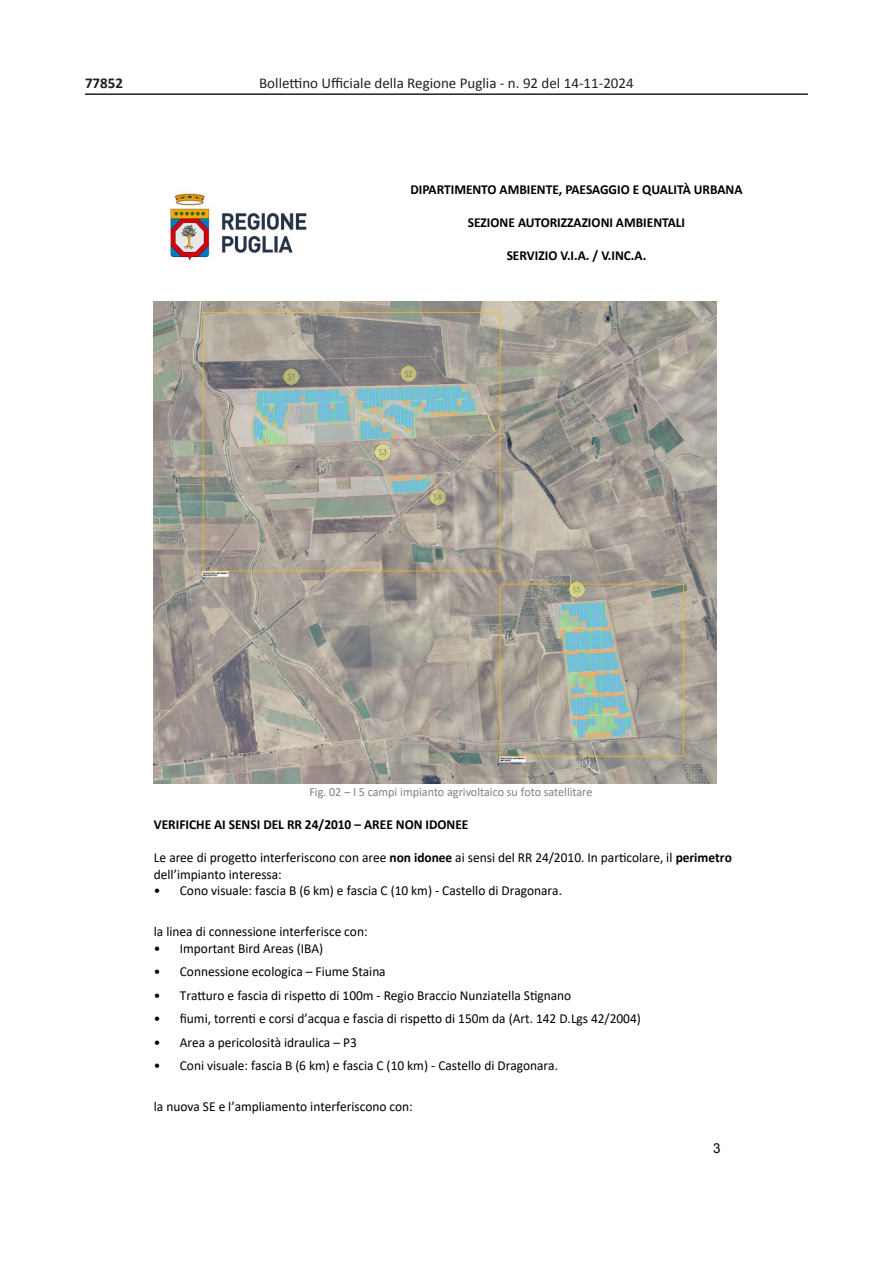
<style>
.page{position:relative;width:893px;height:1263px;background:#fff}
.page>*{position:absolute;margin:0;border:0;box-sizing:border-box;transform-origin:0 0}
.t1{font:15px "Calibri";color:#231f20}
.t2{font:700 15px "Calibri";color:#231f20}
.t3{font:13.8px/16.8px "Calibri";color:#000}
.t4{font:700 13.8px "Calibri";color:#000}
.t5{font:13.65px "Arial";color:#000}
.t6{font:12.45px "Calibri";color:#808080}
.s1{font-weight:700}
</style>
<div class="page">
<hr style="left:85px;top:93px;width:723px;height:2px;background:#231f20">
<img style="left:170px;top:192px;width:137px;height:69px">
<img style="left:154px;top:302px;width:562px;height:481px">
<p class="t2" style="left:85px;top:72px;width:40px">77852</p>
<p class="t1" style="left:259px;top:74px;width:376px">Bollettino Ufficiale della Regione Puglia - n. 92 del 14-11-2024</p>
<p class="t4" style="left:410px;top:180px;width:334px">DIPARTIMENTO AMBIENTE, PAESAGGIO E QUALITÀ URBANA</p>
<p class="t4" style="left:468px;top:213px;width:219px">SEZIONE AUTORIZZAZIONI AMBIENTALI</p>
<p class="t4" style="left:507px;top:246px;width:141px">SERVIZIO V.I.A. / V.INC.A.</p>
<p class="t6" style="left:309px;top:783px;width:285px">Fig. 02 – I 5 campi impianto agrivoltaico su foto satellitare</p>
<p class="t4" style="left:154px;top:814px;width:316px">VERIFICHE AI SENSI DEL RR 24/2010 – AREE NON IDONEE</p>
<p class="t3" style="left:154px;top:849px;width:579px">Le aree di progetto interferiscono con aree <span class="s1">non idonee</span> ai sensi del RR 24/2010. In particolare, il <span class="s1">perimetro </span>dell’impianto interessa:</p>
<p class="t3" style="left:154px;top:882px;width:410px">• Cono visuale: fascia B (6 km) e fascia C (10 km) - Castello di Dragonara.</p>
<p class="t3" style="left:154px;top:922px;width:215px">la linea di connessione interferisce con:</p>
<p class="t3" style="left:154px;top:939px;width:171px">• Important Bird Areas (IBA)</p>
<p class="t3" style="left:154px;top:963px;width:233px">• Connessione ecologica – Fiume Staina</p>
<p class="t3" style="left:154px;top:986px;width:419px">• Tratturo e fascia di rispetto di 100m - Regio Braccio Nunziatella Stignano</p>
<p class="t3" style="left:154px;top:1010px;width:489px">• fiumi, torrenti e corsi d’acqua e fascia di rispetto di 150m da (Art. 142 D.Lgs 42/2004)</p>
<p class="t3" style="left:154px;top:1033px;width:205px">• Area a pericolosità idraulica – P3</p>
<p class="t3" style="left:154px;top:1057px;width:406px">• Coni visuale: fascia B (6 km) e fascia C (10 km) - Castello di Dragonara.</p>
<p class="t3" style="left:154px;top:1097px;width:261px">la nuova SE e l’ampliamento interferiscono con:</p>
<p class="t5" style="left:713px;top:1139px;width:9px">3</p>
</div>
